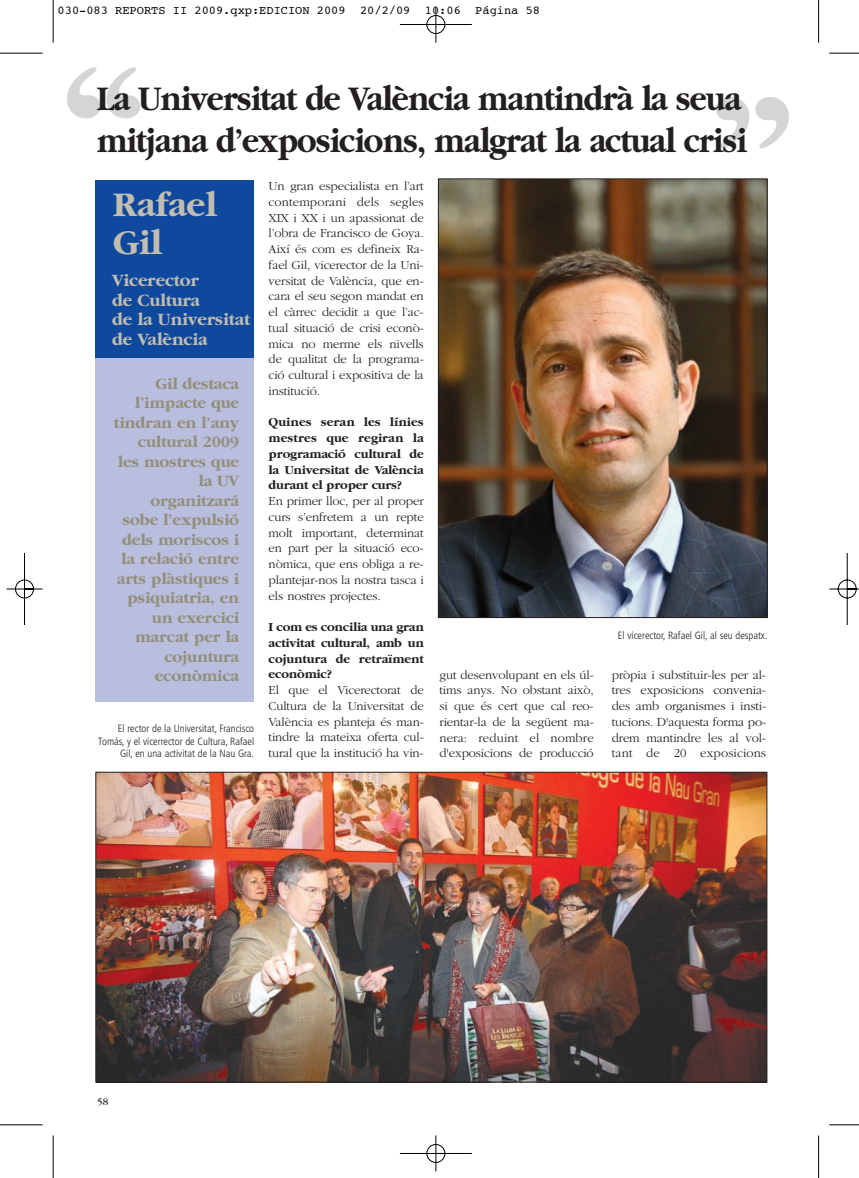
<style>
.page{position:relative;width:859px;height:1178px;background:#fff}
.page>*{position:absolute;margin:0;border:0;box-sizing:border-box;transform-origin:0 0}
.t1{font:700 187.5px "Garamond";color:#d4d5d7;scale:1.14 1}
.t2{font:700 36px/42px "Garamond";letter-spacing:-.03em;color:#231f20;scale:.9 1}
.t3{font:700 36px/37.5px "Garamond";letter-spacing:-.005em;color:#c1bdb1}
.t4{font:700 18px/19.5px "Garamond";letter-spacing:-.005em;color:#c1bdb1}
.t5{font:700 16.5px/19.5px "Garamond";letter-spacing:-.005em;color:#918f7a;text-align:right}
.t6{font:300 12.75px/15.8px "Garamond";letter-spacing:-.01em;color:#231f20;text-align:justify}
.t7{font:700 12.75px/15.8px "Garamond";letter-spacing:-.01em;color:#231f20;text-align:justify}
.t8{font:12px "Courier";color:#000}
.t9{font:300 condensed 10.5px/12.6px "Frutiger";color:#231f20;text-align:right}
.t10{font:10.5px "Garamond";color:#231f20}
</style>
<div class="page">
<hr style="left:53px;top:0;width:1px;height:43px;background:#000">
<hr style="left:0;top:53px;width:43px;height:1px;background:#000">
<hr style="left:818px;top:0;width:1px;height:43px;background:#000">
<hr style="left:53px;top:1135px;width:1px;height:43px;background:#000">
<hr style="left:0;top:1124px;width:43px;height:1px;background:#000">
<hr style="left:818px;top:1135px;width:1px;height:43px;background:#000">
<img style="left:6px;top:6px;width:853px;height:1166px">
<p class="t8" style="left:58px;top:4px;width:484px">030-083 REPORTS II 2009.qxp:EDICION 2009 20/2/09 10:06 Página 58</p>
<h1 class="t1" style="left:56px;top:55px;width:84px">“</h1>
<h2 class="t2" style="left:97px;top:80px;width:723px">La Universitat de València mantindrà la seua mitjana d’exposicions, malgrat la actual crisi</h2>
<h2 class="t3" style="left:113px;top:189px;width:105px">Rafael<br>Gil</h2>
<h3 class="t4" style="left:112px;top:272px;width:139px">Vicerector<br>de Cultura<br>de la Universitat de València</h3>
<h1 class="t1" style="left:705px;top:84px;width:84px">”</h1>
<p class="t6" style="left:269px;top:179px;width:157px">Un gran especialista en l’art contemporani dels segles XIX i XX i un apassionat de l’obra de Francisco de Goya.<br>Així és com es defineix Ra&shy;fael Gil, vicerector de la Uni&shy;versitat de València, que en&shy;cara el seu segon mandat en el càrrec decidit a que l’ac&shy;tual situació de crisi econò&shy;mica no merme els nivells de qualitat de la programa&shy;ció cultural i expositiva de la institució.</p>
<p class="t7" style="left:269px;top:415px;width:157px">Quines seran les línies mestres que regiran la programació cultural de la Universitat de València durant el proper curs?</p>
<p class="t6" style="left:269px;top:494px;width:157px">En primer lloc, per al proper curs s’enfretem a un repte molt important, determinat en part per la situació eco&shy;nòmica, que ens obliga a re&shy;plantejar-nos la nostra tasca i els nostres projectes.</p>
<p class="t7" style="left:269px;top:620px;width:157px">I com es concilia una gran activitat cultural, amb un cojuntura de retraïment econòmic?</p>
<p class="t6" style="left:269px;top:683px;width:157px">El que el Vicerectorat de Cultura de la Universitat de València es planteja és man&shy;tindre la mateixa oferta cul&shy;tural que la institució ha vin-</p>
<p class="t5" style="left:114px;top:375px;width:127px">Gil destaca l’impacte que tindran en l’any cultural 2009 les mostres que la UV organitzará sobe l’expulsió dels moriscos i la relació entre arts plàstiques i psiquiatria, en un exercici marcat per la cojuntura econòmica</p>
<p class="t9" style="left:618px;top:630px;width:151px">El vicerector, Rafael Gil, al seu despatx.</p>
<p class="t6" style="left:439px;top:668px;width:156px">gut desenvolupant en els úl&shy;tims anys. No obstant això, si que és cert que cal reo&shy;rientar-la de la següent ma&shy;nera: reduint el nombre d'exposicions de producció</p>
<p class="t6" style="left:612px;top:667px;width:156px">pròpia i substituir-les per al&shy;tres exposicions convenia&shy;des amb organismes i insti&shy;tucions. D'aquesta forma po&shy;drem mantindre les al vol&shy;tant de 20 exposicions</p>
<p class="t9" style="left:98px;top:723px;width:158px">El rector de la Universitat, Francisco<br>Tomás, y el vicerrector de Cultura, Rafael<br>Gil, en una activitat de la Nau Gra.</p>
<p class="t10" style="left:97px;top:1098px;width:13px">58</p>
</div>
